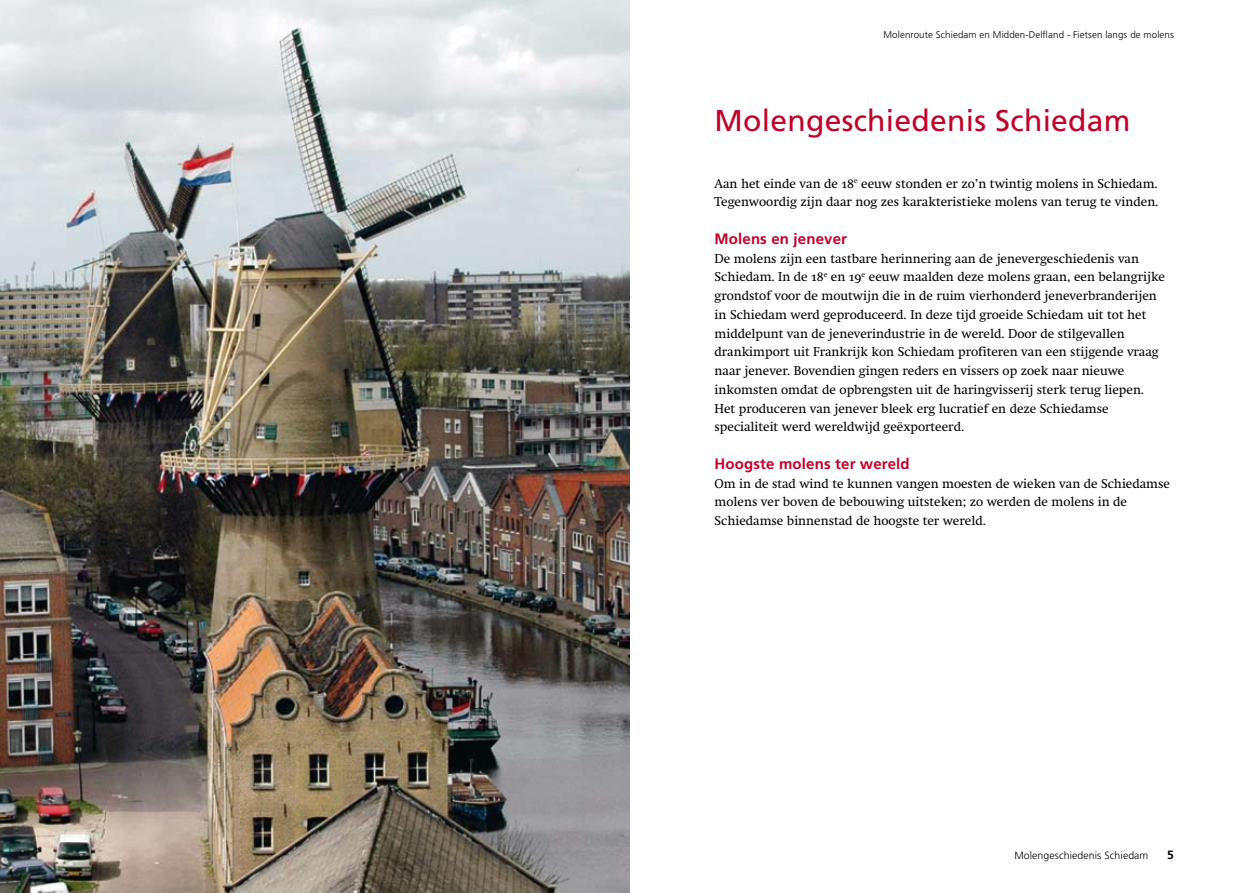
<style>
.page{position:relative;width:1259px;height:893px;background:#fff}
.page>*{position:absolute;margin:0;border:0;box-sizing:border-box;transform-origin:0 0}
.t1{font:30px "Frutiger LT Std";letter-spacing:.01em;color:#c1002a}
.t2{font:700 15px "Frutiger LT Std";letter-spacing:.01em;color:#c1002a}
.t3{font:12.75px/18.8px "Swift Os F";color:#000}
.t4{font:700 12px "Frutiger LT Std";color:#000}
.t5{font:300 10.5px "Frutiger LT Std";letter-spacing:.01em;color:#000}
.t6{font:300 9.75px "Frutiger LT Std";letter-spacing:.01em;color:#000}
</style>
<div class="page">
<img style="left:0;top:0;width:629px;height:893px">
<p class="t6" style="left:883px;top:29px;width:292px">Molenroute Schiedam en Midden-Delfland - Fietsen langs de molens</p>
<h1 class="t1" style="left:714px;top:103px;width:417px">Molengeschiedenis Schiedam</h1>
<p class="t3" style="left:714px;top:174px;width:445px">Aan het einde van de 18<sup>e</sup> eeuw stonden er zo’n twintig molens in Schiedam.<br>Tegenwoordig zijn daar nog zes karakteristieke molens van terug te vinden.</p>
<p class="t2" style="left:714px;top:230px;width:134px">Molens en jenever</p>
<p class="t3" style="left:714px;top:249px;width:452px">De molens zijn een tastbare herinnering aan de jenevergeschiedenis van Schiedam. In de 18<sup>e</sup> en 19<sup>e</sup> eeuw maalden deze molens graan, een belangrijke grondstof voor de moutwijn die in de ruim vierhonderd jeneverbranderijen in Schiedam werd geproduceerd. In deze tijd groeide Schiedam uit tot het middelpunt van de jeneverindustrie in de wereld. Door de stilgevallen drankimport uit Frankrijk kon Schiedam profiteren van een stijgende vraag naar jenever. Bovendien gingen reders en vissers op zoek naar nieuwe inkomsten omdat de opbrengsten uit de haringvisserij sterk terug liepen.<br>Het produceren van jenever bleek erg lucratief en deze Schiedamse specialiteit werd wereldwijd geëxporteerd.</p>
<p class="t2" style="left:714px;top:455px;width:197px">Hoogste molens ter wereld</p>
<p class="t3" style="left:714px;top:474px;width:457px">Om in de stad wind te kunnen vangen moesten de wieken van de Schiedamse molens ver boven de bebouwing uitsteken; zo werden de molens in de<br>Schiedamse binnenstad de hoogste ter wereld.</p>
<p class="t5" style="left:1014px;top:849px;width:135px">Molengeschiedenis Schiedam</p>
<p class="t4" style="left:1167px;top:848px;width:8px">5</p>
</div>
